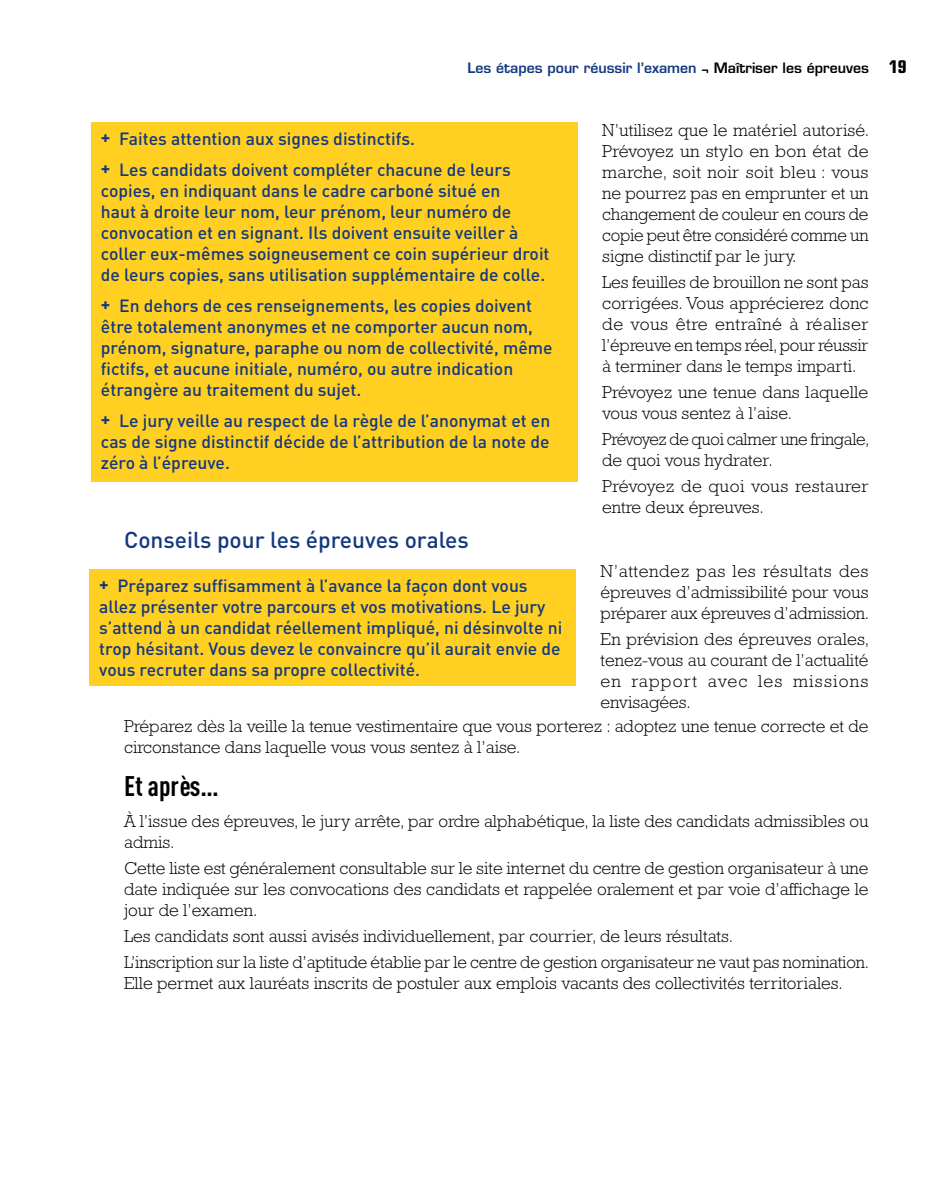
<style>
.page{position:relative;width:943px;height:1191px;background:#fff}
.page>*{position:absolute;margin:0;border:0;box-sizing:border-box;transform-origin:0 0}
.Titre_3{font:700 28px "DIN Cond";color:#000}
.Titre_4{font:500 22.75px "DIN Pro";color:#14387f}
.t1{font:300 17.5px/21px "Rockwell Std";color:#000}
.t2{font:500 17.5px/21px "DIN Pro";color:#14387f}
.t3{font:600 14px "Eurostile LT Std";color:#14387f}
.s1{color:#000}
.s2{font-weight:700;font-stretch:condensed;font-size:17.5px;color:#000}
.s3{font-weight:700}
</style>
<div class="page">
<div style="left:91px;top:122px;width:486px;height:360px;background:#ffcf21"></div>
<div style="left:89px;top:569px;width:486px;height:116px;background:#ffcf21"></div>
<p class="t3" style="left:467px;top:59px;width:440px">Les étapes pour réussir l’examen <sub>¬</sub> <span class="s1">Maîtriser les épreuves</span> <span class="s2">19</span></p>
<p class="t2" style="left:101px;top:127px;width:316px"><span class="s3">+</span> Faites attention aux signes distinctifs.</p>
<p class="t2" style="left:101px;top:158px;width:450px"><span class="s3">+</span> Les candidats doivent compléter chacune de leurs copies, en indiquant dans le cadre carboné situé en<br>haut à droite leur nom, leur prénom, leur numéro de convocation et en signant. Ils doivent ensuite veiller à coller eux-mêmes soigneusement ce coin supérieur droit de leurs copies, sans utilisation supplémentaire de colle.</p>
<p class="t2" style="left:101px;top:294px;width:453px"><span class="s3">+</span> En dehors de ces renseignements, les copies doivent être totalement anonymes et ne comporter aucun nom, prénom, signature, paraphe ou nom de collectivité, même fictifs, et aucune initiale, numéro, ou autre indication étrangère au traitement du sujet.</p>
<p class="t2" style="left:101px;top:409px;width:451px;text-align:justify"><span class="s3">+</span> Le jury veille au respect de la règle de l’anonymat et en cas de signe distinctif décide de l’attribution de la note de zéro à l’épreuve.</p>
<p class="Titre_4" style="left:124px;top:524px;width:346px">Conseils pour les épreuves orales</p>
<p class="t1" style="left:602px;top:119px;width:268px;text-align:justify">N’utilisez que le matériel autorisé.<br>Prévoyez un stylo en bon état de marche, soit noir soit bleu : vous ne pourrez pas en emprunter et un changement de couleur en cours de copie peut être considéré comme un signe distinctif par le jury.</p>
<p class="t1" style="left:602px;top:271px;width:268px;text-align:justify">Les feuilles de brouillon ne sont pas corrigées. Vous apprécierez donc de vous être entraîné à réaliser l’épreuve en temps réel, pour réussir à terminer dans le temps imparti.</p>
<p class="t1" style="left:602px;top:381px;width:268px">Prévoyez une tenue dans laquelle vous vous sentez à l’aise.</p>
<p class="t1" style="left:602px;top:428px;width:268px">Prévoyez de quoi calmer une fringale, de quoi vous hydrater.</p>
<p class="t1" style="left:602px;top:475px;width:268px">Prévoyez de quoi vous restaurer entre deux épreuves.</p>
<p class="t1" style="left:600px;top:560px;width:270px;text-align:justify">N’attendez pas les résultats des épreuves d’admissibilité pour vous préparer aux épreuves d’admission.</p>
<p class="t1" style="left:600px;top:628px;width:270px;text-align:justify">En prévision des épreuves orales, tenez-vous au courant de l’actualité en rapport avec les missions envisagées.</p>
<p class="t1" style="left:124px;top:715px;width:746px">Préparez dès la veille la tenue vestimentaire que vous porterez : adoptez une tenue correcte et de circonstance dans laquelle vous vous sentez à l’aise.</p>
<p class="Titre_3" style="left:124px;top:769px;width:96px">Et après…</p>
<p class="t1" style="left:124px;top:810px;width:746px">À l’issue des épreuves, le jury arrête, par ordre alphabétique, la liste des candidats admissibles ou admis.</p>
<p class="t1" style="left:124px;top:857px;width:746px;text-align:justify">Cette liste est généralement consultable sur le site internet du centre de gestion organisateur à une date indiquée sur les convocations des candidats et rappelée oralement et par voie d’affichage le jour de l’examen.</p>
<p class="t1" style="left:124px;top:925px;width:610px">Les candidats sont aussi avisés individuellement, par courrier, de leurs résultats.</p>
<p class="t1" style="left:124px;top:951px;width:746px">L’inscription sur la liste d’aptitude établie par le centre de gestion organisateur ne vaut pas nomination.<br>Elle permet aux lauréats inscrits de postuler aux emplois vacants des collectivités territoriales.</p>
<p class="t2" style="left:99px;top:574px;width:464px"><span class="s3">+</span> Préparez suffisamment à l’avance la façon dont vous allez présenter votre parcours et vos motivations. Le jury s’attend à un candidat réellement impliqué, ni désinvolte ni trop hésitant. Vous devez le convaincre qu’il aurait envie de vous recruter dans sa propre collectivité.</p>
</div>
